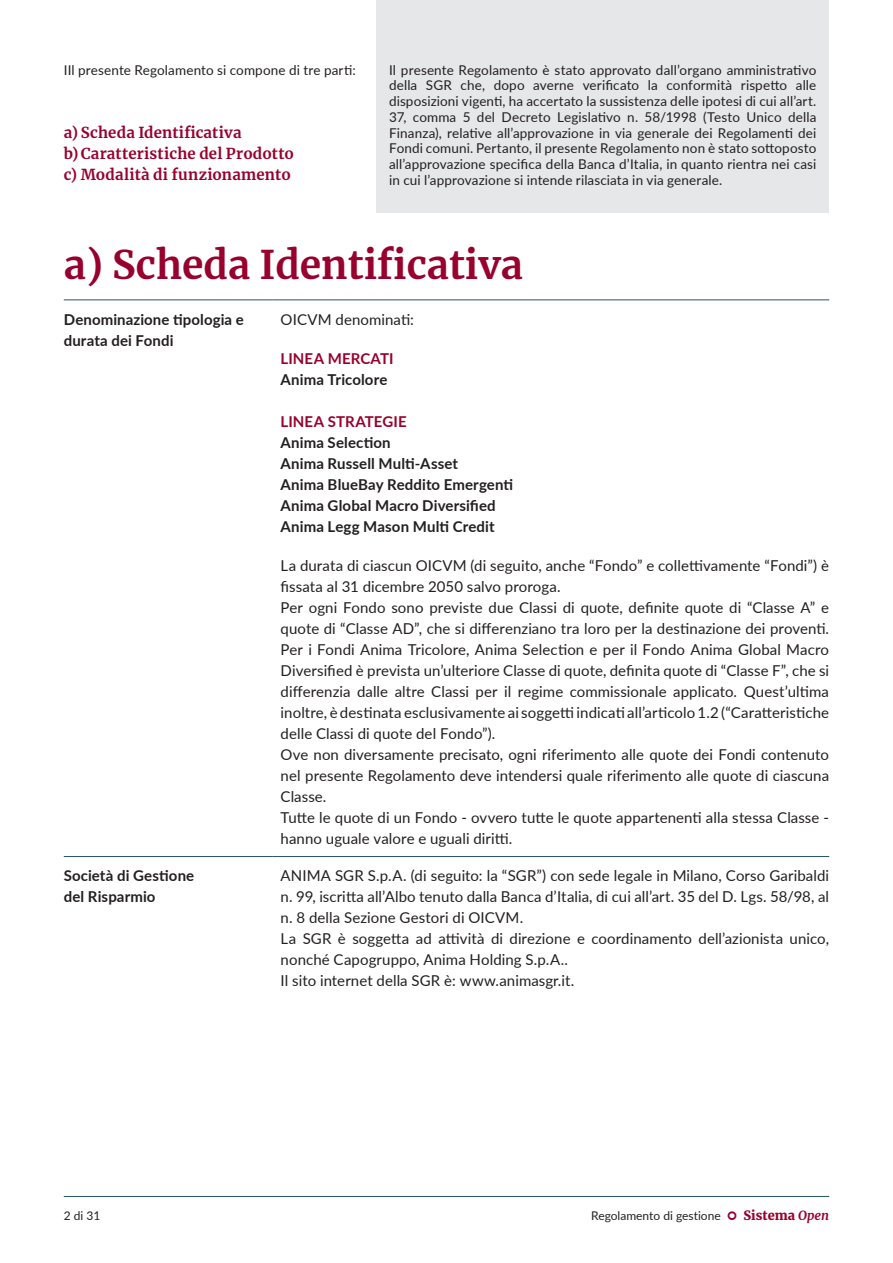
<style>
.page{position:relative;width:893px;height:1263px;background:#fff}
.page>*{position:absolute;margin:0;border:0;box-sizing:border-box;transform-origin:0 0}
.t1{font:700 39px "Merriweather";color:#98012d}
.t2{font:15px/21px "Lato";letter-spacing:.005em;color:#231f20}
.t3{font:700 15px/21px "Lato";letter-spacing:.005em;color:#231f20}
.t4{font:700 15px/21px "Merriweather";letter-spacing:.015em;color:#98012d}
.t5{font:700 15px "Lato";letter-spacing:.005em;color:#98012d}
.t6{font:13.5px/15.8px "Lato";letter-spacing:.01em;color:#231f20;text-align:justify}
.t7{font:900 12.75px "Merriweather";color:#98012d}
.t8{font:12px "Lato";color:#231f20}
.s1{font-weight:700;font-style:italic}
</style>
<div class="page">
<hr style="left:64px;top:1196px;width:765px;height:1px;background:#265567">
<hr style="left:64px;top:300px;width:208px;height:1px;background:#265567">
<hr style="left:272px;top:300px;width:557px;height:1px;background:#265567">
<hr style="left:64px;top:856px;width:208px;height:1px;background:#265567">
<hr style="left:272px;top:856px;width:557px;height:1px;background:#265567">
<div style="left:376px;top:0;width:453px;height:213px;background:#e6e7e9"></div>
<p class="t6" style="left:64px;top:61px;width:293px">IIl presente Regolamento si compone di tre parti:</p>
<p class="t4" style="left:64px;top:121px;width:232px">a) Scheda Identificativa b)Caratteristiche del Prodotto c) Modalità di funzionamento</p>
<p class="t6" style="left:389px;top:61px;width:429px">Il presente Regolamento è stato approvato dall’organo amministrativo della SGR che, dopo averne verificato la conformità rispetto alle disposizioni vigenti, ha accertato la sussistenza delle ipotesi di cui all’art.<br>37, comma 5 del Decreto Legislativo n. 58/1998 (Testo Unico della Finanza), relative all’approvazione in via generale dei Regolamenti dei Fondi comuni. Pertanto, il presente Regolamento non è stato sottoposto all’approvazione specifica della Banca d’Italia, in quanto rientra nei casi in cui l’approvazione si intende rilasciata in via generale.</p>
<h1 class="t1" style="left:64px;top:237px;width:461px">a) Scheda Identificativa</h1>
<p class="t3" style="left:64px;top:308px;width:182px">Denominazione tipologia e durata dei Fondi</p>
<p class="t2" style="left:281px;top:308px;width:135px">OICVM denominati:</p>
<p class="t5" style="left:281px;top:347px;width:80px">Lin ea Mercati</p>
<p class="t3" style="left:281px;top:368px;width:108px">Anima Tricolore</p>
<p class="t5" style="left:281px;top:410px;width:126px">Lin ea STRATEGIE</p>
<p class="t3" style="left:281px;top:431px;width:234px">Anima Selection<br>Anima Russell Multi-Asset<br>Anima BlueBay Reddito Emergenti<br>Anima Global Macro Diversified<br>Anima Legg Mason Multi Credit</p>
<p class="t2" style="left:281px;top:554px;width:550px">La durata di ciascun OICVM (di seguito, anche “Fondo” e collettivamente “Fondi”) è fissata al 31 dicembre 2050 salvo proroga.<br>Per ogni Fondo sono previste due Classi di quote, definite quote di “Classe A” e quote di “Classe AD”, che si differenziano tra loro per la destinazione dei proventi.<br>Per i Fondi Anima Tricolore, Anima Selection e per il Fondo Anima Global Macro Diversified è prevista un’ulteriore Classe di quote, definita quote di “Classe F”, che si differenzia dalle altre Classi per il regime commissionale applicato. Quest’ultima inoltre, è destinata esclusivamente ai soggetti indicati all’articolo 1.2 (“Caratteristiche delle Classi di quote del Fondo”).<br>Ove non diversamente precisato, ogni riferimento alle quote dei Fondi contenuto nel presente Regolamento deve intendersi quale riferimento alle quote di ciascuna Classe.<br>Tutte le quote di un Fondo - ovvero tutte le quote appartenenti alla stessa Classe - hanno uguale valore e uguali diritti.</p>
<p class="t3" style="left:64px;top:865px;width:132px">Società di Gestione del Risparmio</p>
<p class="t2" style="left:281px;top:865px;width:550px">ANIMA SGR S.p.A. (di seguito: la “SGR”) con sede legale in Milano, Corso Garibaldi n. 99, iscritta all’Albo tenuto dalla Banca d’Italia, di cui all’art. 35 del D. Lgs. 58/98, al n. 8 della Sezione Gestori di OICVM.<br>La SGR è soggetta ad attività di direzione e coordinamento dell’azionista unico, nonché Capogruppo, Anima Holding S.p.A..<br>Il sito internet della SGR è: www.animasgr.it.</p>
<p class="t8" style="left:64px;top:1206px;width:38px">2 di 31</p>
<p class="t8" style="left:591px;top:1207px;width:131px">Regolamento di gestione</p>
<p class="t7" style="left:743px;top:1207px;width:87px">Sistema <span class="s1">Open</span></p>
</div>
